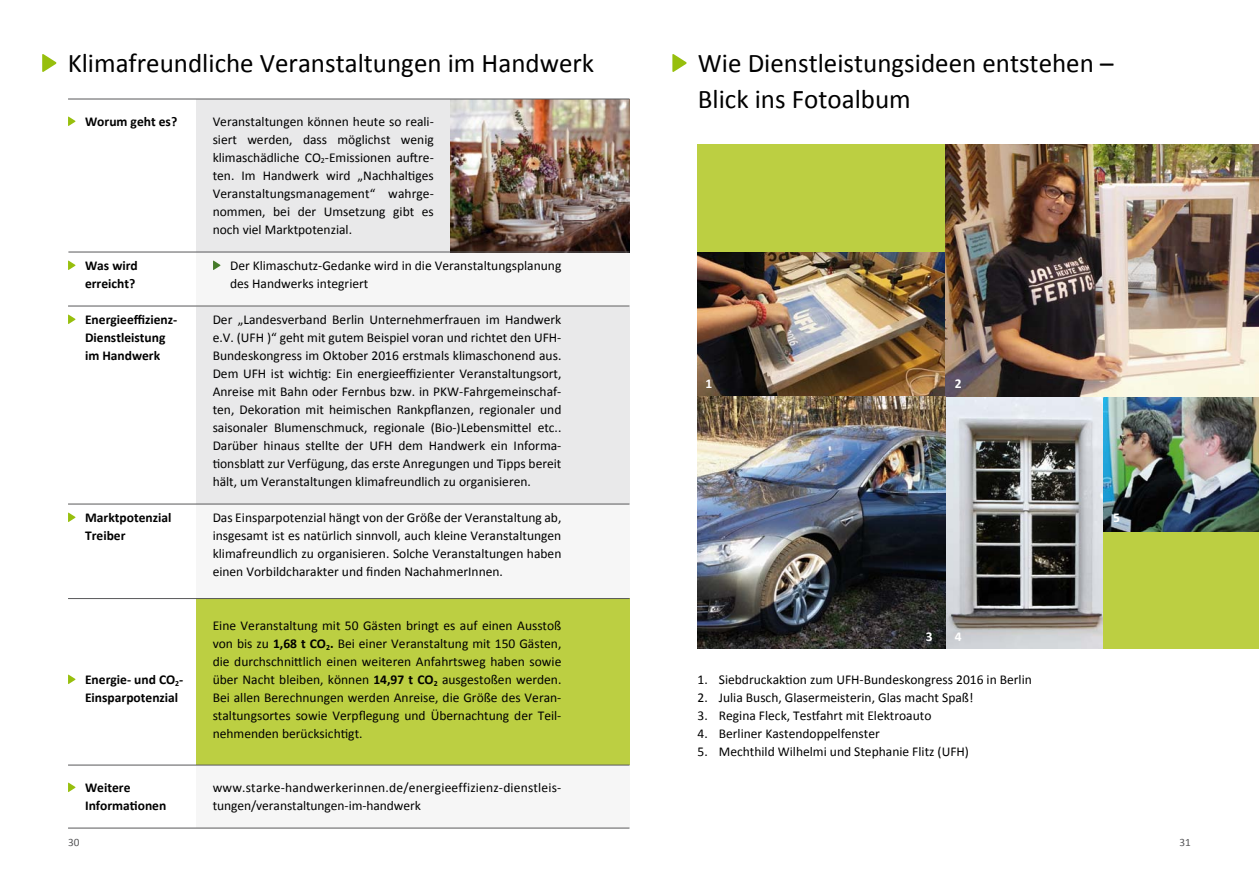
<style>
.page{position:relative;width:1259px;height:893px;background:#fff}
.page>*{position:absolute;margin:0;border:0;box-sizing:border-box;transform-origin:0 0}
.t1{font:27px/36px "Calibri";color:#000}
.t2{font:13.5px/18px "Calibri";color:#000;text-align:justify}
.t3{font:700 13.5px/18px "Calibri";color:#000}
.t4{font:700 13.5px "Calibri";color:#fff}
.t5{font:11.25px "Calibri";color:#58585a}
.s1{font-weight:700}
</style>
<div class="page">
<div style="left:196px;top:99px;width:433px;height:704px;background:#e9e9ea"></div>
<div style="left:196px;top:504px;width:433px;height:111px;background:#f6f6f6"></div>
<div style="left:196px;top:745px;width:433px;height:83px;background:#f6f6f6"></div>
<div style="left:196px;top:252px;width:433px;height:54px;background:#f6f6f6"></div>
<div style="left:196px;top:599px;width:433px;height:166px;background:#bccf42"></div>
<div style="left:697px;top:144px;width:561px;height:504px;background:#bccf42"></div>
<img style="left:697px;top:252px;width:248px;height:144px">
<img style="left:451px;top:100px;width:178px;height:152px">
<img style="left:1102px;top:396px;width:156px;height:135px">
<img style="left:945px;top:396px;width:157px;height:252px">
<img style="left:945px;top:144px;width:313px;height:252px">
<img style="left:697px;top:396px;width:248px;height:252px">
<hr style="left:68px;top:99px;width:561px;height:1px;background:#58585a">
<hr style="left:68px;top:252px;width:561px;height:1px;background:#58585a">
<hr style="left:68px;top:306px;width:561px;height:1px;background:#58585a">
<hr style="left:68px;top:504px;width:561px;height:1px;background:#58585a">
<hr style="left:68px;top:598px;width:561px;height:1px;background:#58585a">
<hr style="left:68px;top:765px;width:561px;height:1px;background:#58585a">
<hr style="left:68px;top:828px;width:561px;height:1px;background:#58585a">
<svg style="left:68px;top:116px;width:8px;height:10px"></svg>
<svg style="left:68px;top:260px;width:8px;height:10px"></svg>
<svg style="left:68px;top:782px;width:8px;height:10px"></svg>
<svg style="left:213px;top:260px;width:8px;height:10px"></svg>
<svg style="left:68px;top:314px;width:8px;height:10px"></svg>
<svg style="left:68px;top:512px;width:8px;height:10px"></svg>
<svg style="left:68px;top:674px;width:8px;height:10px"></svg>
<svg style="left:42px;top:54px;width:15px;height:18px"></svg>
<svg style="left:672px;top:54px;width:15px;height:18px"></svg>
<h1 class="t1" style="left:68px;top:45px;width:528px">Klimafreundliche Veranstaltungen im Handwerk</h1>
<p class="t2" style="left:213px;top:112px;width:223px">Veranstaltungen können heute so reali&shy;siert werden, dass möglichst wenig klimaschädliche CO<sub>2</sub>-Emissionen auftre&shy;ten. Im Handwerk wird „Nachhaltiges Veranstaltungsmanagement“ wahrge&shy;nommen, bei der Umsetzung gibt es noch viel Marktpotenzial.</p>
<p class="t3" style="left:85px;top:112px;width:94px">Worum geht es?</p>
<p class="t3" style="left:85px;top:256px;width:54px">Was wird erreicht?</p>
<p class="t2" style="left:230px;top:256px;width:333px">Der Klimaschutz-Gedanke wird in die Veranstaltungsplanung des Handwerks integriert</p>
<p class="t3" style="left:85px;top:310px;width:94px">Energieeffizienz-<br>Dienstleistung im Handwerk</p>
<p class="t2" style="left:213px;top:310px;width:350px">Der „Landesverband Berlin Unternehmerfrauen im Handwerk e.V. (UFH )“ geht mit gutem Beispiel voran und richtet den UFH-Bundeskongress im Oktober 2016 erstmals klimaschonend aus.<br>Dem UFH ist wichtig: Ein energieeffizienter Veranstaltungsort, Anreise mit Bahn oder Fernbus bzw. in PKW-Fahrgemeinschaf&shy;ten, Dekoration mit heimischen Rankpflanzen, regionaler und saisonaler Blumenschmuck, regionale (Bio-)Lebensmittel etc..<br>Darüber hinaus stellte der UFH dem Handwerk ein Informa&shy;tionsblatt zur Verfügung, das erste Anregungen und Tipps bereit hält, um Veranstaltungen klimafreundlich zu organisieren.</p>
<p class="t3" style="left:85px;top:508px;width:88px">Marktpotenzial<br>Treiber</p>
<p class="t2" style="left:213px;top:508px;width:350px">Das Einsparpotenzial hängt von der Größe der Veranstaltung ab, insgesamt ist es natürlich sinnvoll, auch kleine Veranstaltungen klimafreundlich zu organisieren. Solche Veranstaltungen haben einen Vorbildcharakter und finden NachahmerInnen.</p>
<p class="t3" style="left:85px;top:670px;width:100px">Energie- und CO<sub>2</sub>-<br>Einsparpotenzial</p>
<p class="t2" style="left:213px;top:616px;width:350px">Eine Veranstaltung mit 50 Gästen bringt es auf einen Ausstoß von bis zu <span class="s1">1,68 t CO</span><sub>2</sub><span class="s1">.</span> Bei einer Veranstaltung mit 150 Gästen, die durchschnittlich einen weiteren Anfahrtsweg haben sowie über Nacht bleiben, können <span class="s1">14,97 t CO</span><sub>2</sub> ausgestoßen werden.<br>Bei allen Berechnungen werden Anreise, die Größe des Veran&shy;staltungsortes sowie Verpflegung und Übernachtung der Teil&shy;nehmenden berücksichtigt.</p>
<p class="t3" style="left:85px;top:778px;width:83px">Weitere<br>Informationen</p>
<p class="t2" style="left:213px;top:778px;width:350px">www.starke-handwerkerinnen.de/energieeffizienz-dienstleis&shy;tungen/veranstaltungen-im-handwerk</p>
<h1 class="t1" style="left:698px;top:45px;width:417px">Wie Dienstleistungsideen entstehen –<br>Blick ins Fotoalbum</h1>
<p class="t4" style="left:705px;top:375px;width:8px">1</p>
<p class="t4" style="left:955px;top:375px;width:8px">2</p>
<p class="t4" style="left:926px;top:628px;width:8px">3</p>
<p class="t4" style="left:955px;top:628px;width:8px">4</p>
<p class="t2" style="left:697px;top:670px;width:336px">1. Siebdruckaktion zum UFH-Bundeskongress 2016 in Berlin</p>
<p class="t2" style="left:697px;top:688px;width:277px">2. Julia Busch, Glasermeisterin, Glas macht Spaß!</p>
<p class="t2" style="left:697px;top:706px;width:235px">3. Regina Fleck, Testfahrt mit Elektroauto</p>
<p class="t2" style="left:697px;top:724px;width:184px">4. Berliner Kastendoppelfenster</p>
<p class="t2" style="left:697px;top:742px;width:273px">5. Mechthild Wilhelmi und Stephanie Flitz (UFH)</p>
<p class="t4" style="left:1113px;top:509px;width:8px">5</p>
<p class="t5" style="left:68px;top:835px;width:13px">30</p>
<p class="t5" style="left:1179px;top:835px;width:13px">31</p>
</div>
